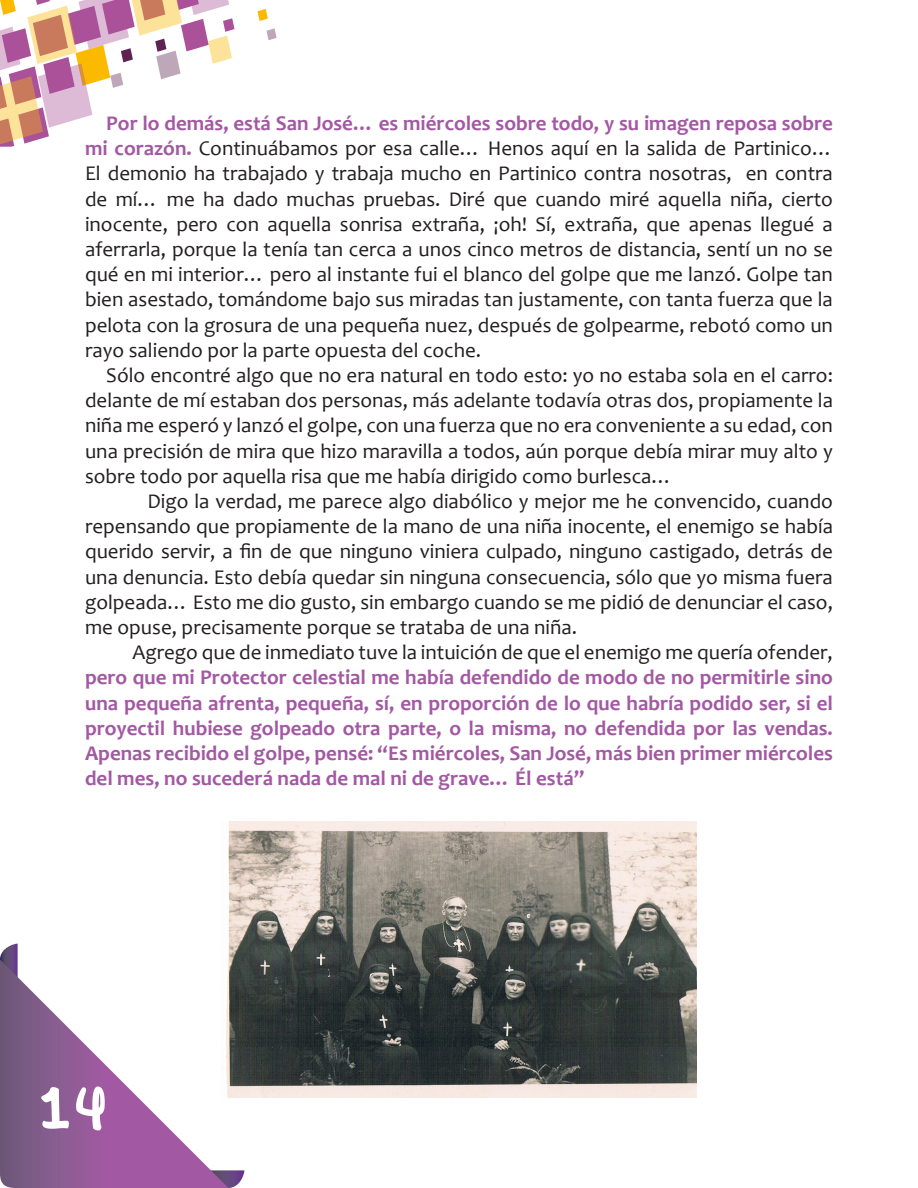
<style>
.page{position:relative;width:918px;height:1188px;background:#fff}
.page>*{position:absolute;margin:0;border:0;box-sizing:border-box;transform-origin:0 0}
.t1{font:700 54px "Waltograph UI";color:#fff}
.t2{font:21px/25.2px "Candara";color:#231f20;text-align:justify}
.t3{font:700 21px/25.2px "Candara";color:#a358a3;text-align:justify}
.s1{font-weight:700;color:#a358a3}
.s2{font-weight:400;color:#231f20}
</style>
<div class="page">
<svg style="left:258px;top:9px;width:10px;height:12px"></svg>
<svg style="left:266px;top:28px;width:11px;height:12px"></svg>
<svg style="left:0;top:0;width:235px;height:147px"></svg>
<svg style="left:0;top:944px;width:18px;height:15px"></svg>
<svg style="left:229px;top:1170px;width:15px;height:18px"></svg>
<svg style="left:0;top:959px;width:229px;height:229px"></svg>
<img style="left:221px;top:822px;width:476px;height:275px">
<p class="t2" style="left:85px;top:110px;width:749px;text-indent:21px"><span class="s1">Por lo demás, está San José… es miércoles sobre todo, y su imagen reposa sobre mi corazón.</span> Continuábamos por esa calle… Henos aquí en la salida de Partinico… El demonio ha trabajado y trabaja mucho en Partinico contra nosotras, en contra de mí… me ha dado muchas pruebas. Diré que cuando miré aquella niña, cierto inocente, pero con aquella sonrisa extraña, ¡oh! Sí, extraña, que apenas llegué a aferrarla, porque la tenía tan cerca a unos cinco metros de distancia, sentí un no se qué en mi interior… pero al instante fui el blanco del golpe que me lanzó. Golpe tan bien asestado, tomándome bajo sus miradas tan justamente, con tanta fuerza que la pelota con la grosura de una pequeña nuez, después de golpearme, rebotó como un rayo saliendo por la parte opuesta del coche.</p>
<p class="t2" style="left:85px;top:362px;width:749px;text-indent:21px">Sólo encontré algo que no era natural en todo esto: yo no estaba sola en el carro: delante de mí estaban dos personas, más adelante todavía otras dos, propiamente la niña me esperó y lanzó el golpe, con una fuerza que no era conveniente a su edad, con una precisión de mira que hizo maravilla a todos, aún porque debía mirar muy alto y sobre todo por aquella risa que me había dirigido como burlesca…</p>
<p class="t2" style="left:85px;top:488px;width:749px;text-indent:62px">Digo la verdad, me parece algo diabólico y mejor me he convencido, cuando repensando que propiamente de la mano de una niña inocente, el enemigo se había querido servir, a fin de que ninguno viniera culpado, ninguno castigado, detrás de una denuncia. Esto debía quedar sin ninguna consecuencia, sólo que yo misma fuera golpeada… Esto me dio gusto, sin embargo cuando se me pidió de denunciar el caso, me opuse, precisamente porque se trataba de una niña.</p>
<p class="t3" style="left:85px;top:640px;width:749px;text-indent:47px"><span class="s2">Agrego que de inmediato tuve la intuición de que el enemigo me quería ofender, </span>pero que mi Protector celestial me había defendido de modo de no permitirle sino una pequeña afrenta, pequeña, sí, en proporción de lo que habría podido ser, si el proyectil hubiese golpeado otra parte, o la misma, no defendida por las vendas.<br>Apenas recibido el golpe, pensé: “Es miércoles, San José, más bien primer miércoles del mes, no sucederá nada de mal ni de grave… Él está”</p>
<h1 class="t1" style="left:35px;top:1077px;width:77px">14</h1>
</div>
